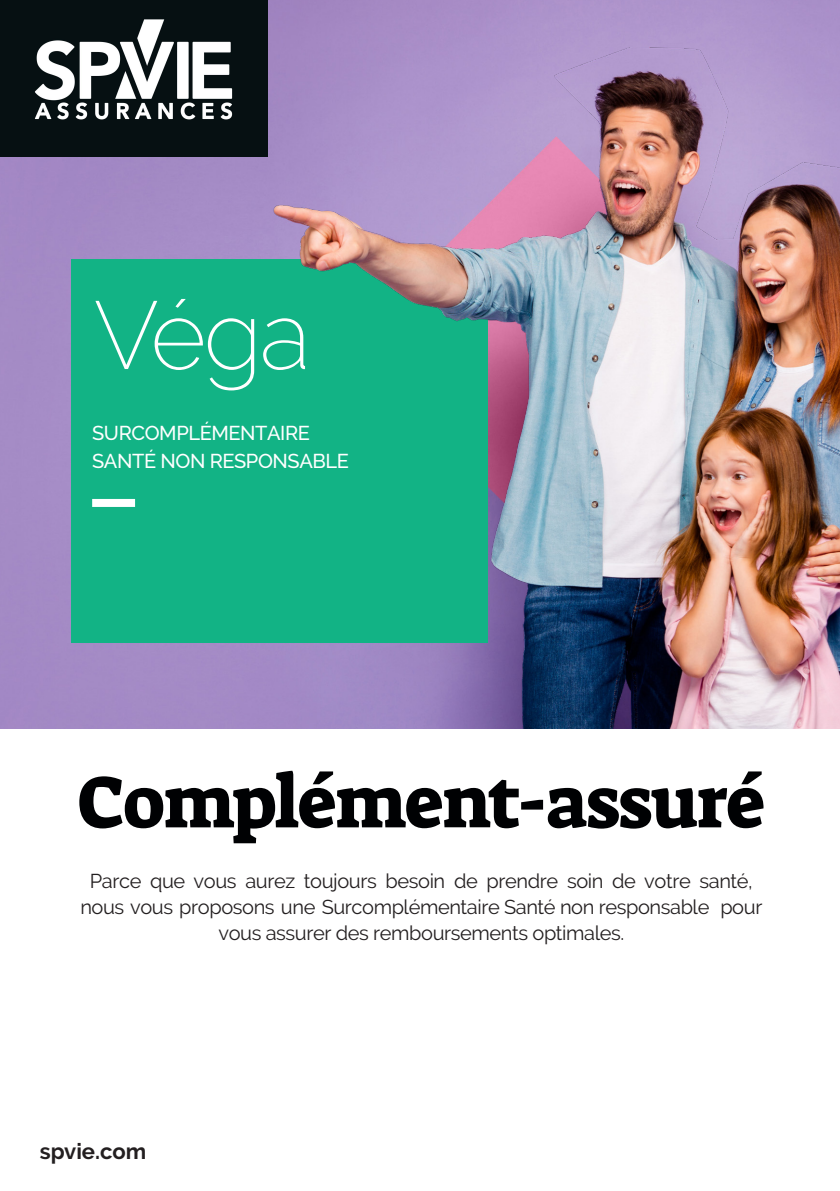
<style>
.page{position:relative;width:840px;height:1191px;background:#fff}
.page>*{position:absolute;margin:0;border:0;box-sizing:border-box;transform-origin:0 0}
.t1{font:200 96px "Raleway";color:#fff}
.t2{font:74px "Suez One";letter-spacing:-.02em;color:#000103}
.t3{font:700 22px "Raleway";color:#231f20}
.t4{font:20px/26px "Raleway";letter-spacing:-.02em;color:#231f20;text-align:center}
.t5{font:500 20px/28px "Raleway";letter-spacing:-.02em;color:#fff}
</style>
<div class="page">
<img style="left:0;top:10px;width:839px;height:718px">
<div style="left:92px;top:499px;width:43px;height:8px;background:#fff"></div>
<img style="left:0;top:1px;width:268px;height:155px">
<h1 class="t1" style="left:94px;top:279px;width:218px">Véga</h1>
<p class="t5" style="left:92px;top:419px;width:258px">SURCOMPLÉMENTAIRE<br>SANTÉ NON RESPONSABLE</p>
<h2 class="t2" style="left:77px;top:754px;width:688px">Complément-assuré</h2>
<p class="t4" style="left:80px;top:868px;width:683px">Parce que vous aurez toujours besoin de prendre soin de votre santé, nous vous proposons une Surcomplémentaire Santé non responsable pour vous assurer des remboursements optimales.</p>
<p class="t3" style="left:40px;top:1138px;width:108px">spvie.com</p>
</div>
